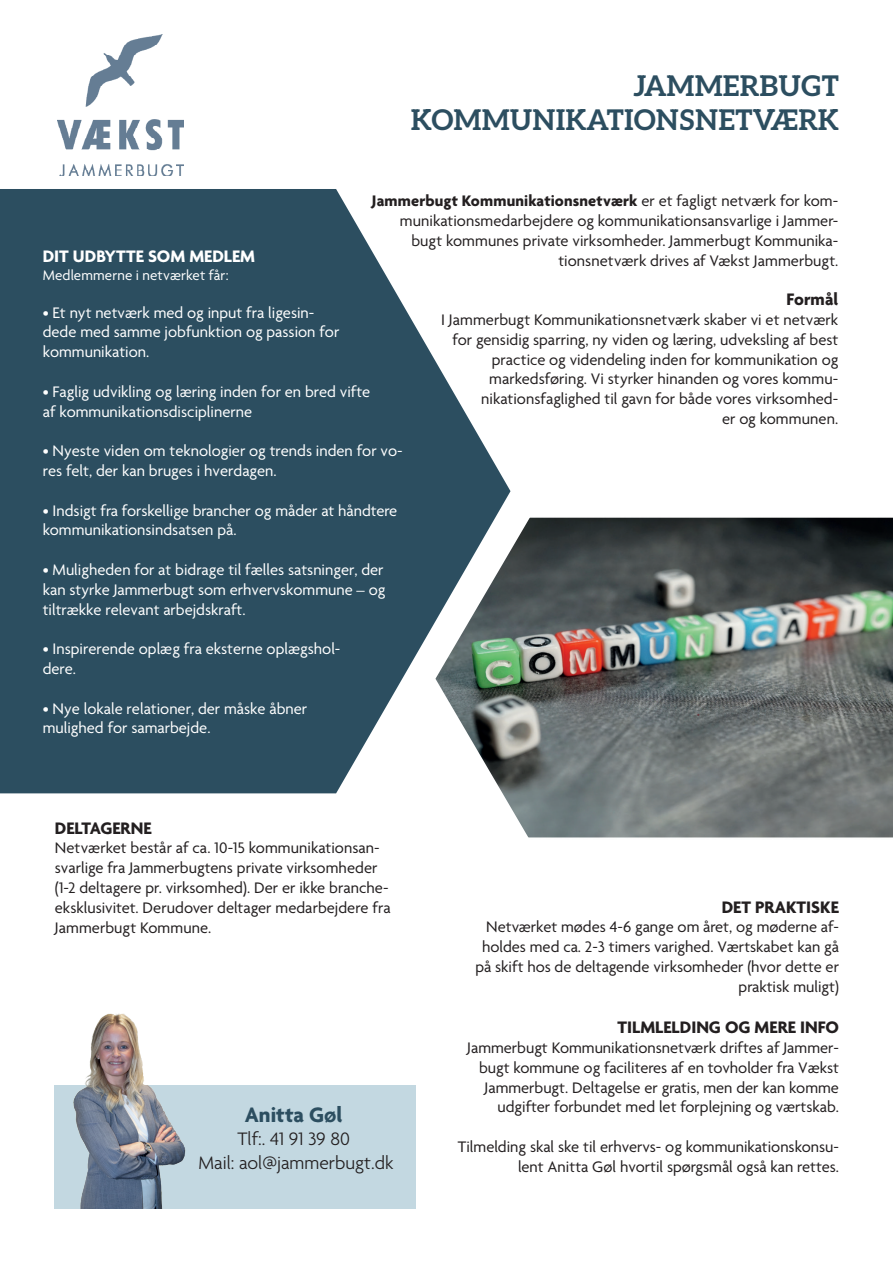
<style>
.page{position:relative;width:893px;height:1263px;background:#fff}
.page>*{position:absolute;margin:0;border:0;box-sizing:border-box;transform-origin:0 0}
.t1{font:700 28.5px/34.2px "Aleo";color:#2c4e60;text-align:right}
.t2{font:700 22.5px "Agenda";color:#2c4e60}
.t3{font:300 19.5px/23.4px "Agenda";color:#231f20;text-align:center}
.t4{font:700 18px "Agenda";color:#231f20}
.t5{font:700 18px "Agenda";color:#fff}
.t6{font:16.5px/19.8px "Agenda";color:#231f20;text-align:right}
.t7{font:16.5px/19.8px "Agenda";color:#fff}
.t8{font:15px "Agenda";letter-spacing:.005em;color:#fff}
.s1{font-weight:700}
</style>
<div class="page">
<div style="left:54px;top:1085px;width:362px;height:124px;background:#c3d8e1"></div>
<img style="left:57px;top:35px;width:126px;height:141px">
<svg style="left:0;top:189px;width:481px;height:604px;background:#405f6f"></svg>
<img style="left:73px;top:1013px;width:113px;height:196px">
<img style="left:435px;top:439px;width:458px;height:399px">
<h1 class="t1" style="left:411px;top:67px;width:430px">JAMMERBUGT<br>KOMMUNIKATIONSNETVÆRK</h1>
<p class="t6" style="left:372px;top:192px;width:468px"><span class="s1">Jammerbugt Kommunikationsnetværk</span> er et fagligt netværk for kom&shy;munikationsmedarbejdere og kommunikationsansvarlige i Jammer&shy;bugt kommunes private virksomheder. Jammerbugt Kommunika&shy;tionsnetværk drives af Vækst Jammerbugt.</p>
<p class="t4" style="left:786px;top:290px;width:53px">Formål</p>
<p class="t6" style="left:441px;top:311px;width:399px">I Jammerbugt Kommunikationsnetværk skaber vi et netværk for gensidig sparring, ny viden og læring, udveksling af best practice og videndeling inden for kommunikation og markedsføring. Vi styrker hinanden og vores kommu&shy;nikationsfaglighed til gavn for både vores virksomhed-<br>er og kommunen.</p>
<p class="t5" style="left:43px;top:246px;width:214px">DIT UDBYTTE SOM MEDLEM</p>
<p class="t8" style="left:43px;top:267px;width:187px">Medlemmerne i netværket får:</p>
<p class="t7" style="left:43px;top:303px;width:298px">• Et nyt netværk med og input fra ligesin&shy;dede med samme jobfunktion og passion for kommunikation.</p>
<p class="t7" style="left:43px;top:383px;width:329px">• Faglig udvikling og læring inden for en bred vifte af kommunikationsdisciplinerne</p>
<p class="t7" style="left:43px;top:442px;width:361px">• Nyeste viden om teknologier og trends inden for vo&shy;res felt, der kan bruges i hverdagen.</p>
<p class="t7" style="left:43px;top:501px;width:356px">• Indsigt fra forskellige brancher og måder at håndtere kommunikationsindsatsen på.</p>
<p class="t7" style="left:43px;top:561px;width:344px;text-align:justify">• Muligheden for at bidrage til fælles satsninger, der kan styrke Jammerbugt som erhvervskommune – og tiltrække relevant arbejdskraft.</p>
<p class="t7" style="left:43px;top:640px;width:299px">• Inspirerende oplæg fra eksterne oplægshol&shy;dere.</p>
<p class="t7" style="left:43px;top:699px;width:266px">• Nye lokale relationer, der måske åbner mulighed for samarbejde.</p>
<p class="t4" style="left:55px;top:818px;width:98px">DELTAGERNE</p>
<p class="t6" style="left:55px;top:839px;width:337px;text-align:left">Netværket består af ca. 10-15 kommunikationsan&shy;svarlige fra Jammerbugtens private virksomheder (1-2 deltagere pr. virksomhed). Der er ikke branche&shy;eksklusivitet. Derudover deltager medarbejdere fra Jammerbugt Kommune.</p>
<h2 class="t2" style="left:245px;top:1102px;width:99px">Anitta Gøl</h2>
<p class="t3" style="left:199px;top:1128px;width:196px">Tlf:. 41 91 39 80<br>Mail: aol@jammerbugt.dk</p>
<p class="t4" style="left:722px;top:897px;width:119px">DET PRAKTISKE</p>
<p class="t6" style="left:475px;top:918px;width:365px">Netværket mødes 4-6 gange om året, og møderne af&shy;holdes med ca. 2-3 timers varighed. Værtskabet kan gå på skift hos de deltagende virksomheder (hvor dette er praktisk muligt)</p>
<p class="t4" style="left:618px;top:1018px;width:223px">TILMLELDING OG MERE INFO</p>
<p class="t6" style="left:467px;top:1039px;width:373px">Jammerbugt Kommunikationsnetværk driftes af Jammer&shy;bugt kommune og faciliteres af en tovholder fra Vækst Jammerbugt. Deltagelse er gratis, men der kan komme udgifter forbundet med let forplejning og værtskab.</p>
<p class="t6" style="left:458px;top:1138px;width:383px">Tilmelding skal ske til erhvervs- og kommunikationskonsu&shy;lent Anitta Gøl hvortil spørgsmål også kan rettes.</p>
</div>
